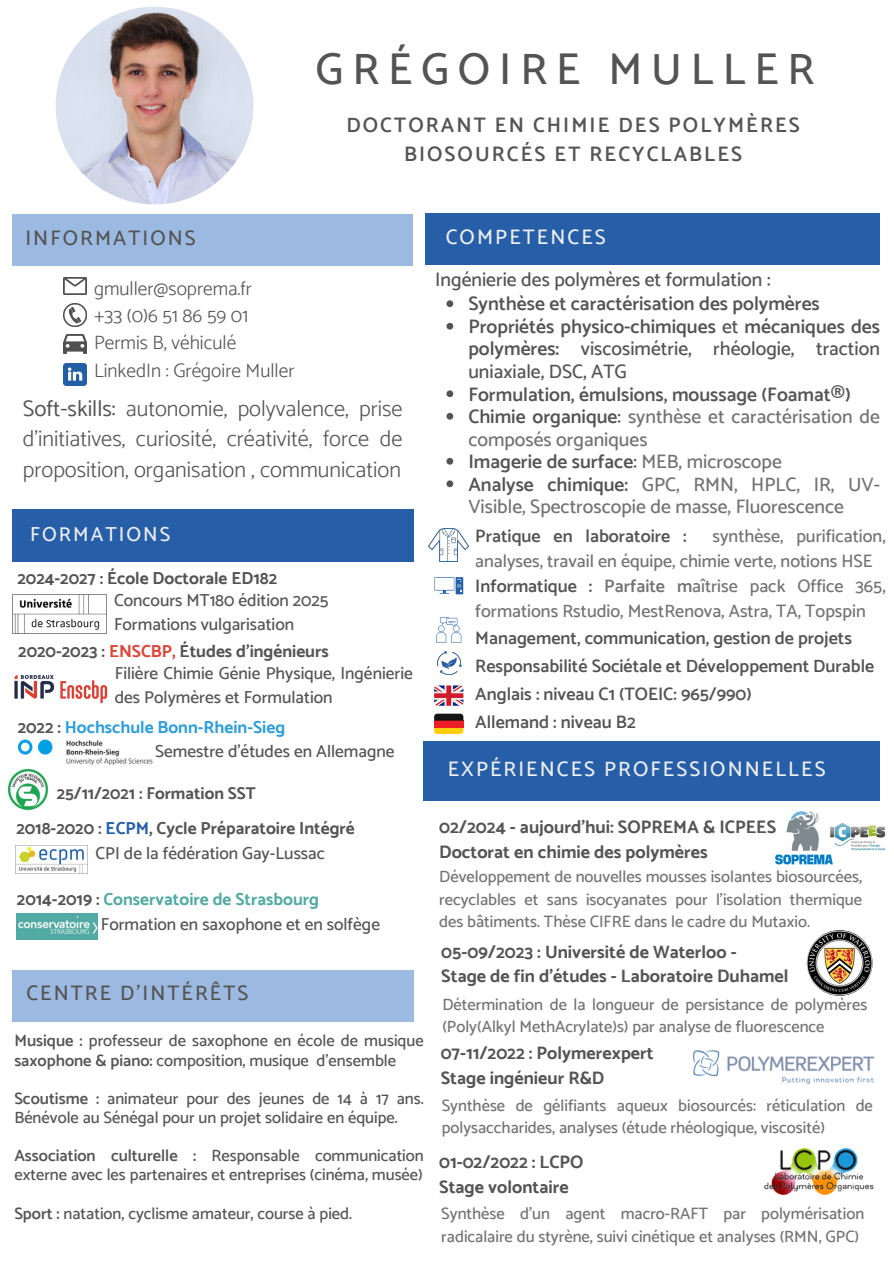
<style>
.page{position:relative;width:894px;height:1264px;background:#fff}
.page>*{position:absolute;margin:0;border:0;box-sizing:border-box;transform-origin:0 0}
.t1{font:500 44.4px "Catamaran";letter-spacing:.2em;color:#545454}
.t2{font:300 22.5px/30.3px "Catamaran";color:#545454;text-align:justify}
.t3{font:600 21px/29.2px "Catamaran";letter-spacing:.1em;color:#545454;text-align:center}
.t4{font:500 21px "Catamaran";letter-spacing:.1em;color:#eee}
.t5{font:500 21px "Catamaran";letter-spacing:.1em;color:#545454}
.t6{font:500 20.25px "Catamaran";letter-spacing:.1em;color:#eee}
.t7{font:500 19.5px/22.5px "Catamaran";color:#545454;text-align:justify}
.t8{font:500 19.5px/22.5px "Catamaran";color:#737373}
.t9{font:600 19.5px "Catamaran";color:#545454}
.t10{font:300 19.5px/27px "Catamaran";color:#545454}
.t11{font:700 18px "Catamaran";color:#545454}
.t12{font:500 18px/24.8px "Catamaran";color:#737373}
.t13{font:600 18px "Catamaran";color:#545454}
.t14{font:500 17.25px/23.7px "Catamaran";color:#545454}
.t15{font:700 17.25px "Catamaran";color:#545454}
.t16{font:700 17.25px "Catamaran";color:#52a9a3}
.t17{font:700 17.25px "Catamaran";color:#309ed9}
.t18{font:700 17.1px "Catamaran";color:#545454}
.t19{font:500 16.5px/22.5px "Catamaran";color:#737373}
.t20{font:500 16.5px/19.2px "Catamaran";color:#545454}
.s1{font-weight:400}
.s2{color:#dc4539}
.s3{color:#545454}
.s4{color:#265fa7}
.s5{font-weight:600}
.s6{font-weight:600;color:#545454}
.s7{font-weight:500}
.s8{font-weight:500;color:#737373}
</style>
<div class="page">
<div style="left:13px;top:214px;width:400px;height:52px;background:#9cbae1"></div>
<img style="left:64px;top:363px;width:22px;height:23px">
<img style="left:64px;top:335px;width:22px;height:19px">
<img style="left:64px;top:304px;width:22px;height:22px">
<img style="left:64px;top:277px;width:22px;height:17px">
<div style="left:424px;top:213px;width:455px;height:52px;background:#265fa7"></div>
<svg style="left:434px;top:727px;width:29px;height:7px"></svg>
<div style="left:434px;top:720px;width:29px;height:7px;background:#ed1f24"></div>
<svg style="left:434px;top:713px;width:29px;height:7px"></svg>
<svg style="left:434px;top:685px;width:29px;height:20px"></svg>
<img style="left:428px;top:529px;width:40px;height:32px">
<svg style="left:434px;top:577px;width:29px;height:17px"></svg>
<svg style="left:436px;top:617px;width:25px;height:26px"></svg>
<img style="left:438px;top:652px;width:23px;height:22px">
<img style="left:7px;top:769px;width:42px;height:41px">
<img style="left:17px;top:913px;width:81px;height:26px">
<img style="left:16px;top:845px;width:72px;height:28px">
<img style="left:18px;top:739px;width:135px;height:26px">
<div style="left:12px;top:509px;width:402px;height:52px;background:#265fa7"></div>
<img style="left:14px;top:675px;width:94px;height:29px">
<div style="left:12px;top:969px;width:401px;height:52px;background:#9cbae1"></div>
<img style="left:56px;top:7px;width:197px;height:197px;border-radius:50%">
<div style="left:423px;top:741px;width:456px;height:60px;background:#265fa7"></div>
<img style="left:806px;top:930px;width:66px;height:65px;border-radius:50%">
<img style="left:764px;top:1148px;width:108px;height:46px">
<img style="left:693px;top:1050px;width:180px;height:33px">
<img style="left:775px;top:811px;width:57px;height:53px">
<img style="left:822px;top:822px;width:64px;height:28px">
<img style="left:13px;top:594px;width:93px;height:39px">
<svg style="left:446px;top:300px;width:7px;height:7px"></svg>
<svg style="left:446px;top:323px;width:7px;height:6px"></svg>
<svg style="left:446px;top:390px;width:7px;height:7px"></svg>
<svg style="left:446px;top:413px;width:7px;height:6px"></svg>
<svg style="left:446px;top:458px;width:7px;height:6px"></svg>
<svg style="left:446px;top:480px;width:7px;height:7px"></svg>
<p class="t1" style="left:315px;top:43px;width:500px">GRÉGOIRE MULLER</p>
<p class="t3" style="left:346px;top:110px;width:455px">DOCTORANT EN CHIMIE DES POLYMÈRES<br>BIOSOURCÉS ET RECYCLABLES</p>
<p class="t5" style="left:25px;top:225px;width:172px">INFORMATIONS</p>
<p class="t10" style="left:94px;top:275px;width:202px">gmuller@soprema.fr<br>+33 (0)6 51 86 59 01<br>Permis B, véhiculé<br>LinkedIn : Grégoire Muller</p>
<p class="t2" style="left:23px;top:393px;width:381px"><span class="s1">Soft-skills:</span> autonomie, polyvalence, prise d'initiatives, curiosité, créativité, force de proposition, organisation , communication</p>
<p class="t6" style="left:30px;top:521px;width:141px">FORMATIONS</p>
<p class="t15" style="left:17px;top:568px;width:261px">2024-2027 : École Doctorale ED182</p>
<p class="t14" style="left:114px;top:588px;width:216px">Concours MT180 édition 2025</p>
<p class="t14" style="left:114px;top:612px;width:182px">Formations vulgarisation</p>
<p class="t15" style="left:18px;top:640px;width:312px">2020-2023 : <span class="s2">ENSCBP,</span> Études d'ingénieurs</p>
<p class="t14" style="left:115px;top:661px;width:299px">Filière Chimie Génie Physique, Ingénierie des Polymères et Formulation</p>
<p class="t17" style="left:18px;top:716px;width:269px"><span class="s3">2022 :</span> Hochschule Bonn-Rhein-Sieg</p>
<p class="t14" style="left:155px;top:739px;width:241px">Semestre d'études en Allemagne</p>
<p class="t18" style="left:57px;top:783px;width:200px">25/11/2021 : Formation SST</p>
<p class="t15" style="left:16px;top:818px;width:340px">2018-2020 : <span class="s4">ECPM</span>, Cycle Préparatoire Intégré</p>
<p class="t14" style="left:96px;top:841px;width:231px">CPI de la fédération Gay-Lussac</p>
<p class="t16" style="left:17px;top:889px;width:303px"><span class="s3">2014-2019 :</span> Conservatoire de Strasbourg</p>
<p class="t14" style="left:101px;top:912px;width:281px">Formation en saxophone et en solfège</p>
<p class="t5" style="left:26px;top:980px;width:223px">CENTRE D'INTÉRÊTS</p>
<p class="t20" style="left:14px;top:1031px;width:411px"><span class="s5">Musique :</span> professeur de saxophone en école de musique <span class="s5">saxophone &amp; piano:</span> composition, musique d'ensemble</p>
<p class="t20" style="left:14px;top:1088px;width:411px"><span class="s5">Scoutisme :</span> animateur pour des jeunes de 14 à 17 ans.<br>Bénévole au Sénégal pour un projet solidaire en équipe.</p>
<p class="t20" style="left:14px;top:1145px;width:411px"><span class="s5">Association culturelle :</span> Responsable communication externe avec les partenaires et entreprises (cinéma, musée)</p>
<p class="t20" style="left:14px;top:1203px;width:339px"><span class="s5">Sport :</span> natation, cyclisme amateur, course à pied.</p>
<p class="t4" style="left:445px;top:224px;width:161px">COMPETENCES</p>
<h5 class="t7" style="left:435px;top:268px;width:337px">Ingénierie des polymères et formulation :</h5>
<p class="t9" style="left:468px;top:292px;width:353px">Synthèse et caractérisation des polymères</p>
<p class="t7" style="left:468px;top:315px;width:413px"><span class="s5">Propriétés physico-chimiques</span> et <span class="s5">mécaniques des polymères:</span> viscosimétrie, rhéologie, traction uniaxiale, DSC, ATG</p>
<p class="t9" style="left:468px;top:382px;width:384px">Formulation, émulsions, moussage (Foamat®)</p>
<p class="t8" style="left:468px;top:405px;width:413px"><span class="s6">Chimie organique</span><span class="s3">:</span> synthèse et caractérisation de composés organiques</p>
<p class="t9" style="left:468px;top:450px;width:315px">Imagerie de surface<span class="s7">:</span> <span class="s8">MEB, microscope</span></p>
<p class="t8" style="left:468px;top:472px;width:413px"><span class="s6">Analyse chimique:</span> GPC, RMN, HPLC, IR, UV-<br>Visible, Spectroscopie de masse, Fluorescence</p>
<h2 class="t12" style="left:475px;top:524px;width:412px;text-indent:237px">synthèse, purification, analyses, travail en équipe, chimie verte, notions HSE</h2>
<p class="t12" style="left:475px;top:573px;width:412px"><span class="s6">Informatique :</span> <span class="s5">Parfaite m</span>aîtrise pack Office 365, formations Rstudio, MestRenova, Astra, TA, Topspin</p>
<p class="t13" style="left:475px;top:627px;width:378px">Management, communication, gestion de projets</p>
<p class="t13" style="left:475px;top:655px;width:400px">Responsabilité Sociétale et Développement Durable</p>
<p class="t13" style="left:475px;top:683px;width:278px">Anglais : niveau C1 (TOEIC: 965/990)</p>
<h2 class="t13" style="left:475px;top:711px;width:162px">Allemand : niveau B2</h2>
<h2 class="t13" style="left:475px;top:525px;width:213px">Pratique en laboratoire :</h2>
<p class="t4" style="left:447px;top:756px;width:379px">EXPÉRIENCES PROFESSIONNELLES</p>
<p class="t11" style="left:439px;top:816px;width:338px">02/2024 - aujourd’hui: SOPREMA &amp; ICPEES</p>
<p class="t11" style="left:439px;top:840px;width:270px">Doctorat en chimie des polymères</p>
<p class="t19" style="left:439px;top:865px;width:424px;text-align:justify">Développement de nouvelles mousses isolantes biosourcées, recyclables et sans isocyanates pour l’isolation thermique des bâtiments. Thèse CIFRE dans le cadre du Mutaxio.</p>
<p class="t11" style="left:441px;top:940px;width:297px">05-09/2023 : Université de Waterloo -</p>
<h2 class="t11" style="left:441px;top:965px;width:348px">Stage de fin d'études - Laboratoire Duhamel</h2>
<p class="t19" style="left:442px;top:992px;width:426px">Détermination de la longueur de persistance de polymères (Poly(Alkyl MethAcrylate)s) par analyse de fluorescence</p>
<p class="t11" style="left:440px;top:1042px;width:214px">07-11/2022 : Polymerexpert</p>
<p class="t11" style="left:440px;top:1067px;width:165px">Stage ingénieur R&amp;D</p>
<p class="t19" style="left:441px;top:1093px;width:432px">Synthèse de gélifiants aqueux biosourcés: réticulation de polysaccharides, analyses (étude rhéologique, viscosité)</p>
<p class="t11" style="left:439px;top:1150px;width:146px">01-02/2022 : LCPO</p>
<p class="t11" style="left:439px;top:1175px;width:131px">Stage volontaire</p>
<p class="t19" style="left:441px;top:1202px;width:424px">Synthèse d'un agent macro-RAFT par polymérisation radicalaire du styrène, suivi cinétique et analyses (RMN, GPC)</p>
</div>
